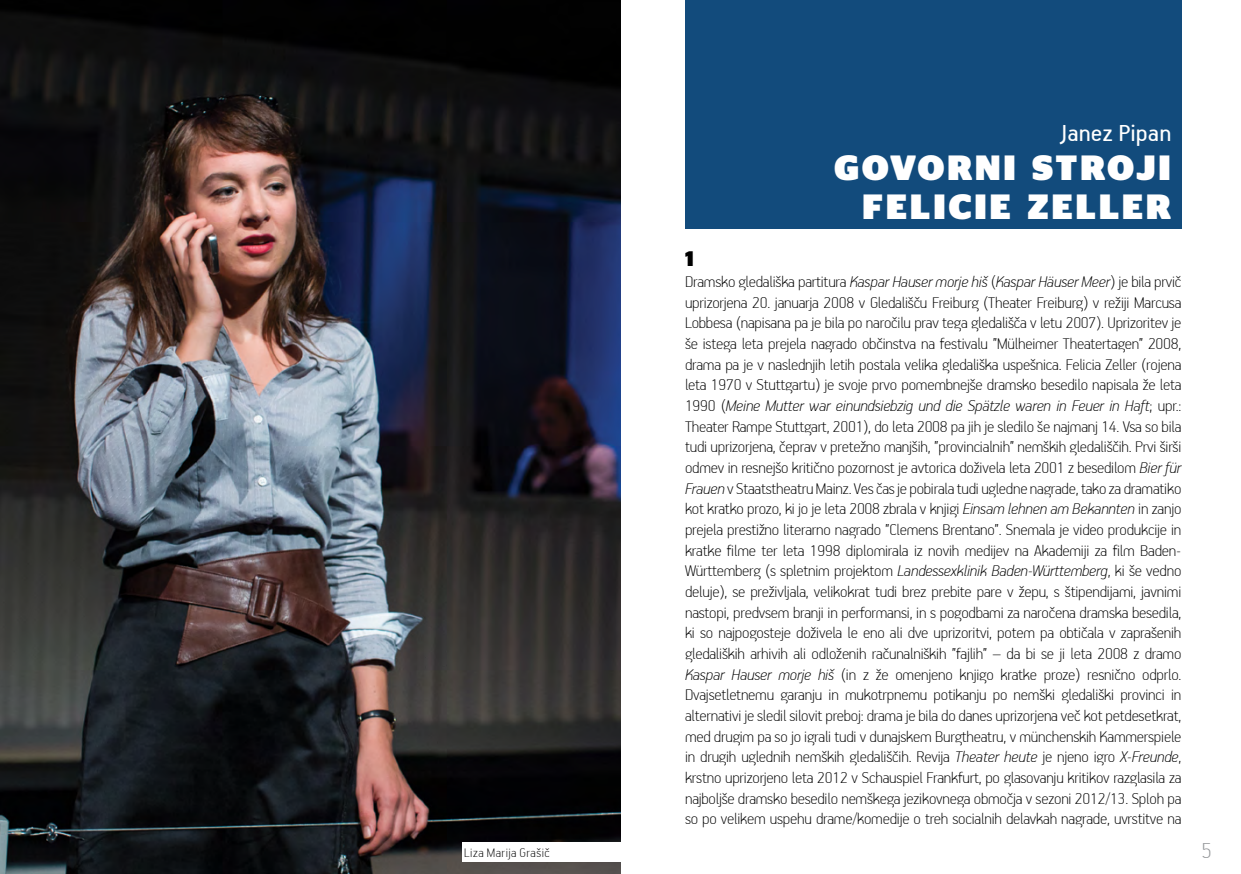
<style>
.page{position:relative;width:1241px;height:874px;background:#fff}
.page>*{position:absolute;margin:0;border:0;box-sizing:border-box;transform-origin:0 0}
.t1{font:900 35px/38.5px "Stag Sans";letter-spacing:.07em;color:#fff;text-align:right}
.t2{font:26.25px "PF Handbook Pro";color:#fff}
.t3{font:100 24.5px "PF Handbook Pro";color:#939598}
.t4{font:700 21px "Stag Sans";color:#000}
.t5{font:100 17.5px/20.7px "PF Handbook Pro";letter-spacing:-.01em;color:#000;text-align:justify}
.t6{font:100 14px "PF Handbook Pro";letter-spacing:.035em;color:#000}
.s1{font-style:italic}
</style>
<div class="page">
<img style="left:0;top:0;width:620px;height:873px">
<div style="left:685px;top:0;width:496px;height:228px;background:#124b7c"></div>
<div style="left:461px;top:841px;width:159px;height:20px;background:#fff"></div>
<h2 class="t2" style="left:1060px;top:117px;width:113px">Janez Pipan</h2>
<h1 class="t1" style="left:834px;top:148px;width:338px">GOVORNI STROJI<br>FELICIE ZELLER</h1>
<p class="t4" style="left:685px;top:246px;width:10px">1</p>
<p class="t5" style="left:685px;top:270px;width:498px">Dramsko gledališka partitura <span class="s1">Kaspar Hauser morje hiš</span> (<span class="s1">Kaspar Häuser Meer</span>) je bila prvič uprizorjena 20. januarja 2008 v Gledališču Freiburg (Theater Freiburg) v režiji Marcusa Lobbesa (napisana pa je bila po naročilu prav tega gledališča v letu 2007). Uprizoritev je še istega leta prejela nagrado občinstva na festivalu ”Mülheimer Theatertagen” 2008, drama pa je v naslednjih letih postala velika gledališka uspešnica. Felicia Zeller (rojena leta 1970 v Stuttgartu) je svoje prvo pomembnejše dramsko besedilo napisala že leta 1990 (<span class="s1">Meine Mutter war einundsiebzig und die Spätzle waren in Feuer in Haft</span>; upr.:<br>Theater Rampe Stuttgart, 2001), do leta 2008 pa jih je sledilo še najmanj 14. Vsa so bila tudi uprizorjena, čeprav v pretežno manjših, ”provincialnih” nemških gledališčih. Prvi širši odmev in resnejšo kritično pozornost je avtorica doživela leta 2001 z besedilom <span class="s1">Bier für Frauen</span> v Staatstheatru Mainz. Ves čas je pobirala tudi ugledne nagrade, tako za dramatiko kot kratko prozo, ki jo je leta 2008 zbrala v knjigi <span class="s1">Einsam lehnen am Bekannten</span> in zanjo prejela prestižno literarno nagrado ”Clemens Brentano”. Snemala je video produkcije in kratke filme ter leta 1998 diplomirala iz novih medijev na Akademiji za film Baden-Württemberg (s spletnim projektom <span class="s1">Landessexklinik Baden-Württemberg</span>, ki še vedno deluje), se preživljala, velikokrat tudi brez prebite pare v žepu, s štipendijami, javnimi nastopi, predvsem branji in performansi, in s pogodbami za naročena dramska besedila, ki so najpogosteje doživela le eno ali dve uprizoritvi, potem pa obtičala v zaprašenih gledaliških arhivih ali odloženih računalniških ”fajlih” – da bi se ji leta 2008 z dramo <span class="s1">Kaspar Hauser morje hiš</span> (in z že omenjeno knjigo kratke proze) resnično odprlo.<br>Dvajsetletnemu garanju in mukotrpnemu potikanju po nemški gledališki provinci in alternativi je sledil silovit preboj: drama je bila do danes uprizorjena več kot petdesetkrat, med drugim pa so jo igrali tudi v dunajskem Burgtheatru, v münchenskih Kammerspiele in drugih uglednih nemških gledališčih. Revija <span class="s1">Theater heute</span> je njeno igro <span class="s1">X-Freunde</span>, krstno uprizorjeno leta 2012 v Schauspiel Frankfurt, po glasovanju kritikov razglasila za najboljše dramsko besedilo nemškega jezikovnega območja v sezoni 2012/13. Sploh pa so po velikem uspehu drame/komedije o treh socialnih delavkah nagrade, uvrstitve na</p>
<p class="t6" style="left:464px;top:843px;width:87px">Liza Marija Grašič</p>
<h3 class="t3" style="left:1200px;top:834px;width:12px">5</h3>
</div>
